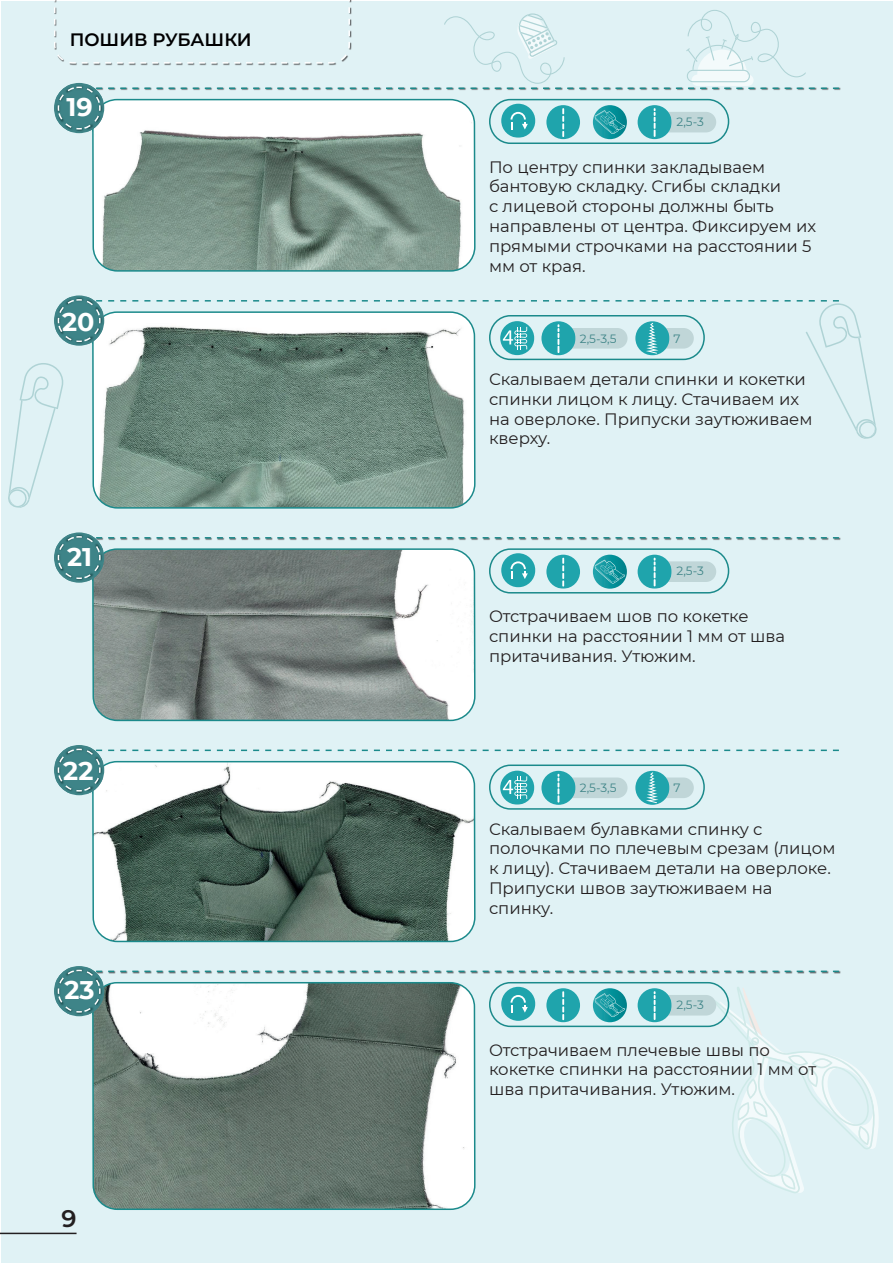
<style>
.page{position:relative;width:893px;height:1263px;background:#fff}
.page>*{position:absolute;margin:0;border:0;box-sizing:border-box;transform-origin:0 0}
.t1{font:700 25.5px "Montserrat";color:#fff}
.t2{font:600 24px "Montserrat";color:#231f20}
.t3{font:600 18px "Montserrat";color:#000001}
.t4{font:16.5px/19.8px "Montserrat";color:#231f20}
.t5{font:12px "Montserrat";color:#3e8487}
</style>
<div class="page">
<div style="left:1px;top:1px;width:892px;height:1262px;background:#e0f2f5"></div>
<hr style="left:0;top:1px;width:1px;height:1262px;background:#e0f2f5">
<hr style="left:0;top:1233px;width:77px;height:1px;background:#231f20">
<img style="left:95px;top:137px;width:378px;height:132px">
<div style="left:92px;top:99px;width:384px;height:173px;border:2px solid #1b8a8b;border-radius:24px"></div>
<div style="left:489px;top:99px;width:240px;height:45px;border:2px solid #1b8a8b;border-radius:21px"></div>
<img style="left:638px;top:105px;width:34px;height:34px;border-radius:17px">
<img style="left:546px;top:105px;width:34px;height:34px;border-radius:17px">
<svg style="left:593px;top:105px;width:34px;height:34px"></svg>
<svg style="left:54px;top:0;width:785px;height:137px"></svg>
<img style="left:95px;top:586px;width:378px;height:134px">
<div style="left:92px;top:548px;width:384px;height:173px;border:2px solid #1b8a8b;border-radius:24px"></div>
<svg style="left:54px;top:532px;width:50px;height:51px"></svg>
<img style="left:56px;top:534px;width:34px;height:36px">
<div style="left:489px;top:548px;width:240px;height:45px;border:2px solid #1b8a8b;border-radius:21px"></div>
<img style="left:638px;top:555px;width:34px;height:34px;border-radius:17px">
<img style="left:546px;top:555px;width:34px;height:34px;border-radius:17px">
<svg style="left:593px;top:555px;width:34px;height:34px"></svg>
<svg style="left:57px;top:535px;width:782px;height:51px"></svg>
<img style="left:95px;top:1193px;width:378px;height:15px">
<svg style="left:54px;top:966px;width:50px;height:50px"></svg>
<img style="left:56px;top:968px;width:35px;height:35px">
<svg style="left:57px;top:969px;width:822px;height:224px"></svg>
<img style="left:68px;top:297px;width:22px;height:1px">
<svg style="left:8px;top:298px;width:869px;height:210px"></svg>
<div style="left:489px;top:764px;width:216px;height:46px;border:2px solid #1b8a8b;border-radius:21px"></div>
<img style="left:541px;top:771px;width:34px;height:34px;border-radius:17px">
<img style="left:635px;top:771px;width:34px;height:34px;border-radius:17px">
<img style="left:500px;top:771px;width:34px;height:34px;border-radius:17px">
<img style="left:95px;top:803px;width:378px;height:138px">
<div style="left:92px;top:761px;width:384px;height:181px;border:2px solid #1b8a8b;border-radius:24px"></div>
<svg style="left:54px;top:745px;width:50px;height:50px"></svg>
<img style="left:56px;top:747px;width:35px;height:35px">
<svg style="left:57px;top:748px;width:782px;height:55px"></svg>
<p class="t3" style="left:70px;top:27px;width:184px">Пошив рубашки</p>
<h1 class="t1" style="left:66px;top:89px;width:28px">19</h1>
<h1 class="t1" style="left:62px;top:303px;width:34px">20</h1>
<h1 class="t1" style="left:67px;top:538px;width:27px">21</h1>
<h1 class="t1" style="left:63px;top:753px;width:32px">22</h1>
<h1 class="t1" style="left:64px;top:972px;width:32px">23</h1>
<h2 class="t2" style="left:61px;top:1201px;width:17px">9</h2>
<p class="t5" style="left:677px;top:113px;width:29px">2,5-3</p>
<p class="t4" style="left:489px;top:156px;width:329px">По центру спинки закладываем бантовую складку. Сгибы складки<br>с лицевой стороны должны быть направлены от центра. Фиксируем их прямыми строчками на расстоянии 5 мм от края.</p>
<p class="t5" style="left:580px;top:330px;width:38px">2,5-3,5</p>
<p class="t5" style="left:674px;top:330px;width:9px">7</p>
<p class="t4" style="left:489px;top:369px;width:325px">Скалываем детали спинки и кокетки спинки лицом к лицу. Стачиваем их на оверлоке. Припуски заутюживаем кверху.</p>
<p class="t5" style="left:677px;top:563px;width:29px">2,5-3</p>
<p class="t4" style="left:489px;top:606px;width:298px">Отстрачиваем шов по кокетке спинки на расстоянии 1 мм от шва притачивания. Утюжим.</p>
<p class="t5" style="left:580px;top:780px;width:38px">2,5-3,5</p>
<p class="t5" style="left:674px;top:780px;width:9px">7</p>
<p class="t4" style="left:489px;top:818px;width:348px">Скалываем булавками спинку с полочками по плечевым срезам (лицом к лицу). Стачиваем детали на оверлоке.<br>Припуски швов заутюживаем на спинку.</p>
<p class="t5" style="left:677px;top:996px;width:29px">2,5-3</p>
<p class="t4" style="left:489px;top:1039px;width:329px">Отстрачиваем плечевые швы по кокетке спинки на расстоянии 1 мм от шва притачивания. Утюжим.</p>
</div>
